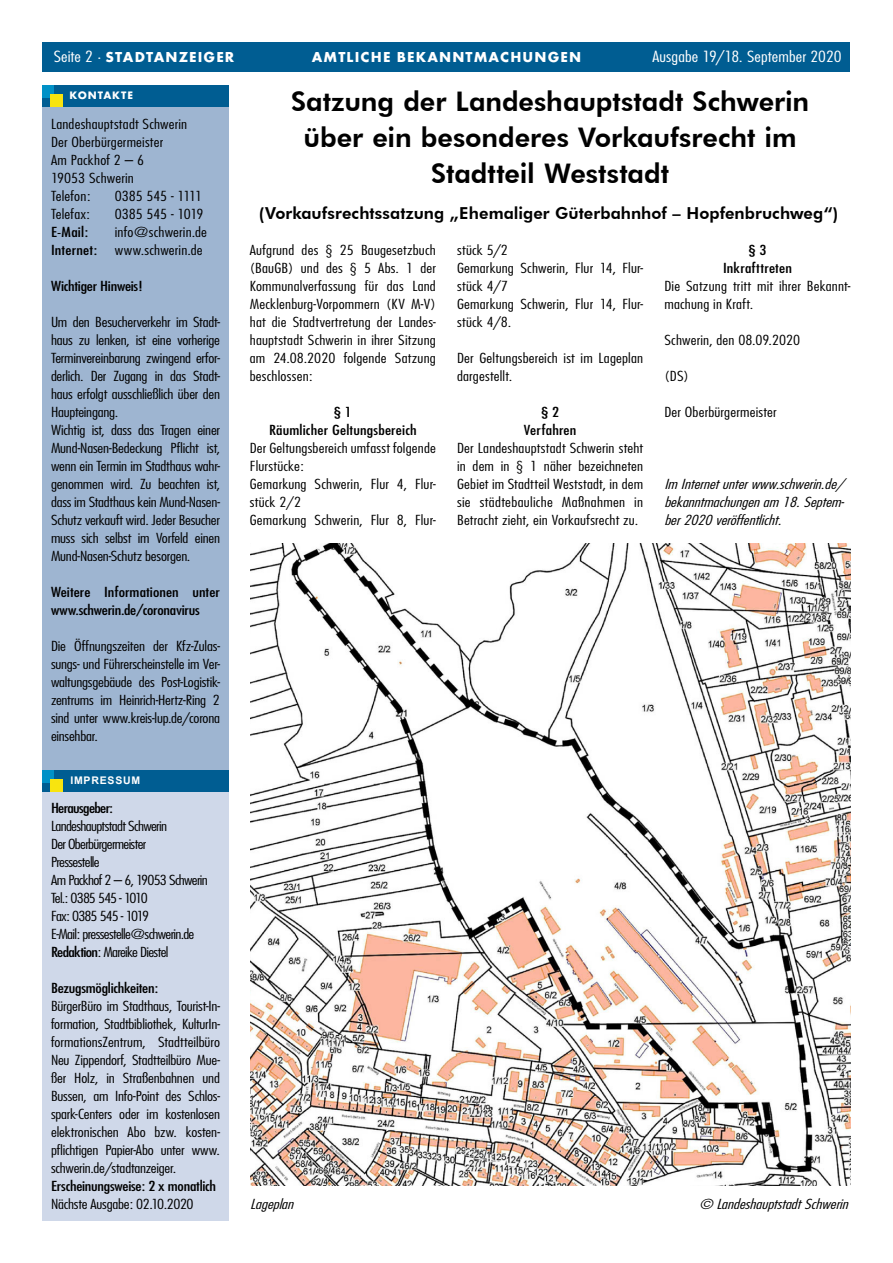
<style>
.page{position:relative;width:893px;height:1263px;background:#fff}
.page>*{position:absolute;margin:0;border:0;box-sizing:border-box;transform-origin:0 0}
.t1{font:800 27px/36px "Futura BT";color:#000;text-align:center}
.t2{font:800 16.5px "Futura BT";letter-spacing:.005em;color:#000}
.t3{font:700 15px "Futura TOT";letter-spacing:.075em;color:#fff}
.t4{font:300 condensed 15px "Futura";color:#fff;scale:1.25 1}
.t5{font:300 condensed 13.5px/18px "Futura";letter-spacing:-.01em;color:#000;text-align:justify;scale:1.25 1}
.t6{font:300 condensed 13.5px/18px "Futura";letter-spacing:.01em;color:#000;scale:1.25 1}
.t7{font:300 condensed 13.5px/18px "Futura";letter-spacing:-.04em;color:#000;scale:1.25 1}
.t8{font:condensed 13.5px/18px "Futura";letter-spacing:-.01em;color:#000;scale:1.25 1}
.t9{font:italic 300 condensed 13.5px/18px "Futura";color:#000;scale:1.25 1}
.t10{font:condensed 13.5px/18px "Futura";letter-spacing:.01em;color:#000;text-align:center;scale:1.25 1}
.t11{font:condensed 13.5px "Futura";letter-spacing:-.04em;color:#000;scale:1.25 1}
.t12{font:700 11.25px "Futura TOT";letter-spacing:.075em;color:#fff}
.t13{font:700 10.5px "Arial";letter-spacing:.075em;color:#fff}
.s1{font-family:"Futura";font-weight:300;font-stretch:condensed}
.s2{font-weight:400}
</style>
<div class="page">
<div style="left:43px;top:43px;width:807px;height:29px;background:#005d92"></div>
<div style="left:43px;top:104px;width:186px;height:667px;background:#9eb5d1"></div>
<div style="left:43px;top:791px;width:186px;height:429px;background:#cfd8e9"></div>
<div style="left:43px;top:85px;width:186px;height:21px;background:#005d92"></div>
<div style="left:43px;top:85px;width:11px;height:13px;background:#0091c7"></div>
<div style="left:51px;top:94px;width:12px;height:12px;background:#f8e40f"></div>
<div style="left:43px;top:770px;width:186px;height:21px;background:#005d92"></div>
<div style="left:43px;top:770px;width:11px;height:12px;background:#0091c7"></div>
<div style="left:51px;top:779px;width:12px;height:12px;background:#f8e40f"></div>
<img style="left:250px;top:543px;width:600px;height:642px">
<p class="t4" style="left:53px;top:47px;width:154px">Ausgabe 19/18. September 2020</p>
<p class="t3" style="left:54px;top:48px;width:182px"><span class="s1">Seite 2 ·</span> STADTANZEIGER</p>
<p class="t3" style="left:312px;top:48px;width:271px">AMTLICHE BEKANNTMACHUNGEN</p>
<p class="t4" style="left:652px;top:47px;width:153px">Ausgabe 19/18. September 2020</p>
<p class="t3" style="left:662px;top:48px;width:183px">STADTANZEIGER <span class="s1">· Seite 2</span></p>
<p class="t12" style="left:70px;top:88px;width:65px">KONTAKTE</p>
<p class="t6" style="left:51px;top:115px;width:110px">Landeshauptstadt Schwerin<br>Der Oberbürgermeister<br>Am Packhof 2 – 6<br>19053 Schwerin<br>Telefon:</p>
<p class="t5" style="left:115px;top:187px;width:71px">0385 545 - 1111</p>
<p class="t6" style="left:51px;top:205px;width:33px">Telefax:</p>
<p class="t5" style="left:115px;top:205px;width:72px">0385 545 - 1019</p>
<p class="t8" style="left:51px;top:223px;width:31px">E-Mail:</p>
<p class="t6" style="left:115px;top:223px;width:75px">info@schwerin.de</p>
<p class="t10" style="left:51px;top:241px;width:38px">Internet:</p>
<p class="t6" style="left:115px;top:241px;width:72px">www.schwerin.de</p>
<p class="t8" style="left:51px;top:277px;width:75px">Wichtiger Hinweis!</p>
<p class="t5" style="left:51px;top:313px;width:137px;text-align:left">Um den Besucherverkehr im Stadt&shy;haus zu lenken, ist eine vorherige Terminvereinbarung zwingend erfor&shy;derlich. Der Zugang in das Stadt&shy;haus erfolgt ausschließlich über den Haupteingang.<br>Wichtig ist, dass das Tragen einer Mund-Nasen-Bedeckung Pflicht ist, wenn ein Termin im Stadthaus wahr&shy;genommen wird. Zu beachten ist, dass im Stadthaus kein Mund-Nasen-Schutz verkauft wird. Jeder Besucher muss sich selbst im Vorfeld einen Mund-Nasen-Schutz besorgen.</p>
<p class="t8" style="left:51px;top:583px;width:137px">Weitere Informationen unter www.schwerin.de/coronavirus</p>
<p class="t5" style="left:51px;top:637px;width:137px">Die Öffnungszeiten der Kfz-Zulas&shy;sungs- und Führerscheinstelle im Ver&shy;waltungsgebäude des Post-Logistik&shy;zentrums im Heinrich-Hertz-Ring 2 sind unter www.kreis-lup.de/corona einsehbar.</p>
<p class="t13" style="left:70px;top:773px;width:71px">IMPRESSUM</p>
<p class="t11" style="left:51px;top:800px;width:51px">Herausgeber:</p>
<p class="t7" style="left:51px;top:817px;width:127px">Landeshauptstadt Schwerin<br>Der Oberbürgermeister<br>Pressestelle<br>Am Packhof 2 – 6, 19053 Schwerin<br>Tel.: 0385 545 - 1010<br>Fax: 0385 545 - 1019<br>E-Mail: pressestelle@schwerin.de<br><span class="s2">Redaktion</span>: Mareike Diestel</p>
<p class="t8" style="left:51px;top:979px;width:87px">Bezugsmöglichkeiten:</p>
<p class="t5" style="left:51px;top:997px;width:137px">BürgerBüro im Stadthaus, Tourist-In&shy;formation, Stadtbibliothek, KulturIn&shy;formationsZentrum, Stadtteilbüro Neu Zippendorf, Stadtteilbüro Mue&shy;ßer Holz, in Straßenbahnen und Bussen, am Info-Point des Schlos&shy;spark-Centers oder im kostenlosen elektronischen Abo bzw. kosten&shy;pflichtigen Papier-Abo unter www. schwerin.de/stadtanzeiger.</p>
<p class="t8" style="left:51px;top:1177px;width:134px">Erscheinungsweise: 2 x monatlich</p>
<p class="t5" style="left:51px;top:1195px;width:116px">Nächste Ausgabe: 02.10.2020</p>
<h1 class="t1" style="left:291px;top:83px;width:520px">Satzung der Landeshauptstadt Schwerin über ein besonderes Vorkaufsrecht im<br>Stadtteil Weststadt</h1>
<p class="t2" style="left:259px;top:203px;width:581px">(Vorkaufsrechtssatzung „Ehemaliger Güterbahnhof – Hopfenbruchweg“)</p>
<p class="t5" style="left:250px;top:241px;width:150px">Aufgrund des § 25 Baugesetzbuch (BauGB) und des § 5 Abs. 1 der Kommunalverfassung für das Land Mecklenburg-Vorpommern (KV M-V) hat die Stadtvertretung der Landes&shy;hauptstadt Schwerin in ihrer Sitzung am 24.08.2020 folgende Satzung beschlossen:</p>
<p class="t10" style="left:269px;top:403px;width:120px">§ 1<br>Räumlicher Geltungsbereich</p>
<p class="t6" style="left:250px;top:439px;width:150px">Der Geltungsbereich umfasst folgende<br>Flurstücke:<br>Gemarkung Schwerin, Flur 4, Flur&shy;stück 2/2<br>Gemarkung Schwerin, Flur 8, Flur-</p>
<p class="t6" style="left:457px;top:241px;width:150px">stück 5/2<br>Gemarkung Schwerin, Flur 14, Flur&shy;stück 4/7<br>Gemarkung Schwerin, Flur 14, Flur&shy;stück 4/8.</p>
<p class="t6" style="left:457px;top:349px;width:150px">Der Geltungsbereich ist im Lageplan dargestellt.</p>
<p class="t10" style="left:524px;top:403px;width:44px">§ 2<br>Verfahren</p>
<p class="t5" style="left:457px;top:439px;width:150px">Der Landeshauptstadt Schwerin steht in dem in § 1 näher bezeichneten Gebiet im Stadtteil Weststadt, in dem sie städtebauliche Maßnahmen in Betracht zieht, ein Vorkaufsrecht zu.</p>
<p class="t10" style="left:723px;top:241px;width:57px">§ 3<br>Inkrafttreten</p>
<p class="t6" style="left:664px;top:277px;width:150px">Die Satzung tritt mit ihrer Bekannt&shy;machung in Kraft.</p>
<p class="t5" style="left:664px;top:331px;width:110px">Schwerin, den 08.09.2020</p>
<p class="t5" style="left:664px;top:367px;width:21px">(DS)</p>
<p class="t6" style="left:664px;top:403px;width:91px">Der Oberbürgermeister</p>
<p class="t9" style="left:664px;top:475px;width:148px">Im Internetunterwww.schwerin.de/ bekanntmachungenam 18.Septem&shy;ber2020veröffentlicht.</p>
<p class="t9" style="left:250px;top:1195px;width:39px">Lageplan</p>
<p class="t9" style="left:699px;top:1195px;width:124px">© LandeshauptstadtSchwerin</p>
</div>
